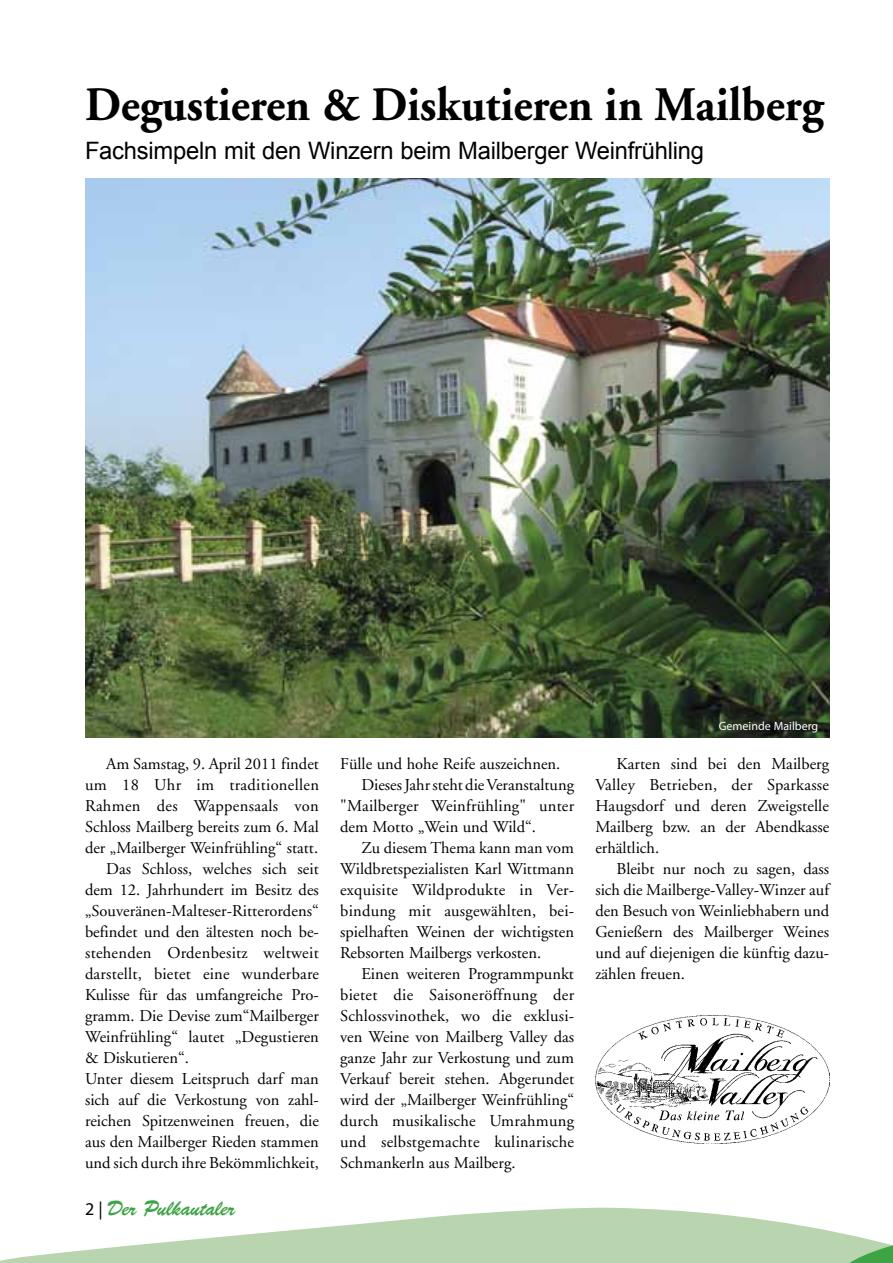
<style>
.page{position:relative;width:893px;height:1263px;background:#fff}
.page>*{position:absolute;margin:0;border:0;box-sizing:border-box;transform-origin:0 0}
.t1{font:700 48px "Adobe Garamond";color:#000;scale:.95 1}
.t2{font:24px "Arial";letter-spacing:-.01em;color:#000}
.t3{font:21px "Brush Script BT";color:#3da345}
.t4{font:16.5px/21px "Adobe Garamond";color:#000;text-align:justify}
.t5{font:16.5px "Adobe Garamond";letter-spacing:.02em;color:#000}
.t6{font:12px "Myriad Pro";color:#fff}
.s1{font-family:"Myriad Pro";font-size:18px;color:#000}
</style>
<div class="page">
<svg style="left:0;top:1207px;width:842px;height:56px;fill:#b8d5af"></svg>
<svg style="left:842px;top:1233px;width:51px;height:30px"></svg>
<img style="left:85px;top:179px;width:744px;height:559px">
<img style="left:595px;top:1016px;width:234px;height:128px">
<h1 class="t1" style="left:85px;top:79px;width:779px">Degustieren &amp; Diskutieren in Mailberg</h1>
<h2 class="t2" style="left:85px;top:135px;width:620px">Fachsimpeln mit den Winzern beim Mailberger Weinfrühling</h2>
<p class="t4" style="left:106px;top:754px;width:214px">Am Samstag, 9. April 2011 findet</p>
<p class="t5" style="left:85px;top:776px;width:235px">um 18 Uhr im traditionellen</p>
<p class="t5" style="left:85px;top:797px;width:235px">Rahmen des Wappensaals von</p>
<p class="t4" style="left:85px;top:817px;width:235px">Schloss Mailberg bereits zum 6. Mal</p>
<p class="t4" style="left:85px;top:838px;width:235px">der „Mailberger Weinfrühling“ statt.</p>
<p class="t4" style="left:106px;top:859px;width:214px">Das Schloss, welches sich seit</p>
<p class="t4" style="left:85px;top:880px;width:235px">dem 12. Jahrhundert im Besitz des</p>
<p class="t4" style="left:85px;top:901px;width:235px">„Souveränen-Malteser-Ritterordens“</p>
<p class="t4" style="left:85px;top:922px;width:235px">befindet und den ältesten noch be-</p>
<p class="t5" style="left:85px;top:944px;width:235px">stehenden Ordenbesitz weltweit</p>
<p class="t4" style="left:85px;top:964px;width:236px">darstellt, bietet eine wunderbare</p>
<p class="t4" style="left:85px;top:985px;width:235px">Kulisse für das umfangreiche Pro-</p>
<p class="t4" style="left:85px;top:1006px;width:235px">gramm. Die Devise zum“Mailberger</p>
<p class="t4" style="left:85px;top:1027px;width:235px">Weinfrühling“ lautet „Degustieren</p>
<p class="t4" style="left:85px;top:1048px;width:105px">&amp; Diskutieren“.</p>
<p class="t4" style="left:85px;top:1069px;width:235px">Unter diesem Leitspruch darf man</p>
<p class="t4" style="left:85px;top:1090px;width:235px">sich auf die Verkostung von zahl-</p>
<p class="t4" style="left:85px;top:1111px;width:236px">reichen Spitzenweinen freuen, die</p>
<p class="t4" style="left:85px;top:1132px;width:235px">aus den Mailberger Rieden stammen</p>
<p class="t4" style="left:85px;top:1153px;width:235px">und sich durch ihre Bekömmlichkeit,</p>
<p class="t3" style="left:85px;top:1195px;width:152px"><span class="s1">2 |</span> Der Pulkautaler</p>
<p class="t4" style="left:340px;top:754px;width:222px">Fülle und hohe Reife auszeichnen.</p>
<p class="t4" style="left:361px;top:775px;width:214px">Dieses Jahr steht die Veranstaltung</p>
<p class="t4" style="left:340px;top:796px;width:236px">"Mailberger Weinfrühling" unter</p>
<p class="t4" style="left:340px;top:817px;width:197px">dem Motto „Wein und Wild“.</p>
<p class="t4" style="left:361px;top:838px;width:214px">Zu diesem Thema kann man vom</p>
<p class="t4" style="left:340px;top:859px;width:235px">Wildbretspezialisten Karl Wittmann</p>
<p class="t4" style="left:340px;top:880px;width:235px">exquisite Wildprodukte in Ver-</p>
<p class="t4" style="left:340px;top:901px;width:235px">bindung mit ausgewählten, bei-</p>
<p class="t4" style="left:340px;top:922px;width:235px">spielhaften Weinen der wichtigsten</p>
<p class="t4" style="left:340px;top:943px;width:202px">Rebsorten Mailbergs verkosten.</p>
<p class="t4" style="left:361px;top:964px;width:214px">Einen weiteren Programmpunkt</p>
<p class="t5" style="left:340px;top:986px;width:235px">bietet die Saisoneröffnung der</p>
<p class="t4" style="left:340px;top:1006px;width:235px">Schlossvinothek, wo die exklusi-</p>
<p class="t4" style="left:340px;top:1027px;width:235px">ven Weine von Mailberg Valley das</p>
<p class="t4" style="left:340px;top:1048px;width:235px">ganze Jahr zur Verkostung und zum</p>
<p class="t4" style="left:340px;top:1069px;width:235px">Verkauf bereit stehen. Abgerundet</p>
<p class="t4" style="left:340px;top:1090px;width:235px">wird der „Mailberger Weinfrühling“</p>
<p class="t4" style="left:340px;top:1111px;width:235px">durch musikalische Umrahmung</p>
<p class="t4" style="left:340px;top:1132px;width:235px">und selbstgemachte kulinarische</p>
<p class="t4" style="left:340px;top:1153px;width:177px">Schmankerln aus Mailberg.</p>
<p class="t6" style="left:719px;top:719px;width:101px">Gemeinde Mailberg</p>
<p class="t4" style="left:595px;top:754px;width:235px;text-indent:21px">Karten sind bei den Mailberg Valley Betrieben, der Sparkasse Haugsdorf und deren Zweigstelle Mailberg bzw. an der Abendkasse erhältlich.</p>
<p class="t4" style="left:595px;top:859px;width:235px;text-indent:21px">Bleibt nur noch zu sagen, dass sich die Mailberge-Valley-Winzer auf den Besuch von Weinliebhabern und Genießern des Mailberger Weines und auf diejenigen die künftig dazu&shy;zählen freuen.</p>
</div>
